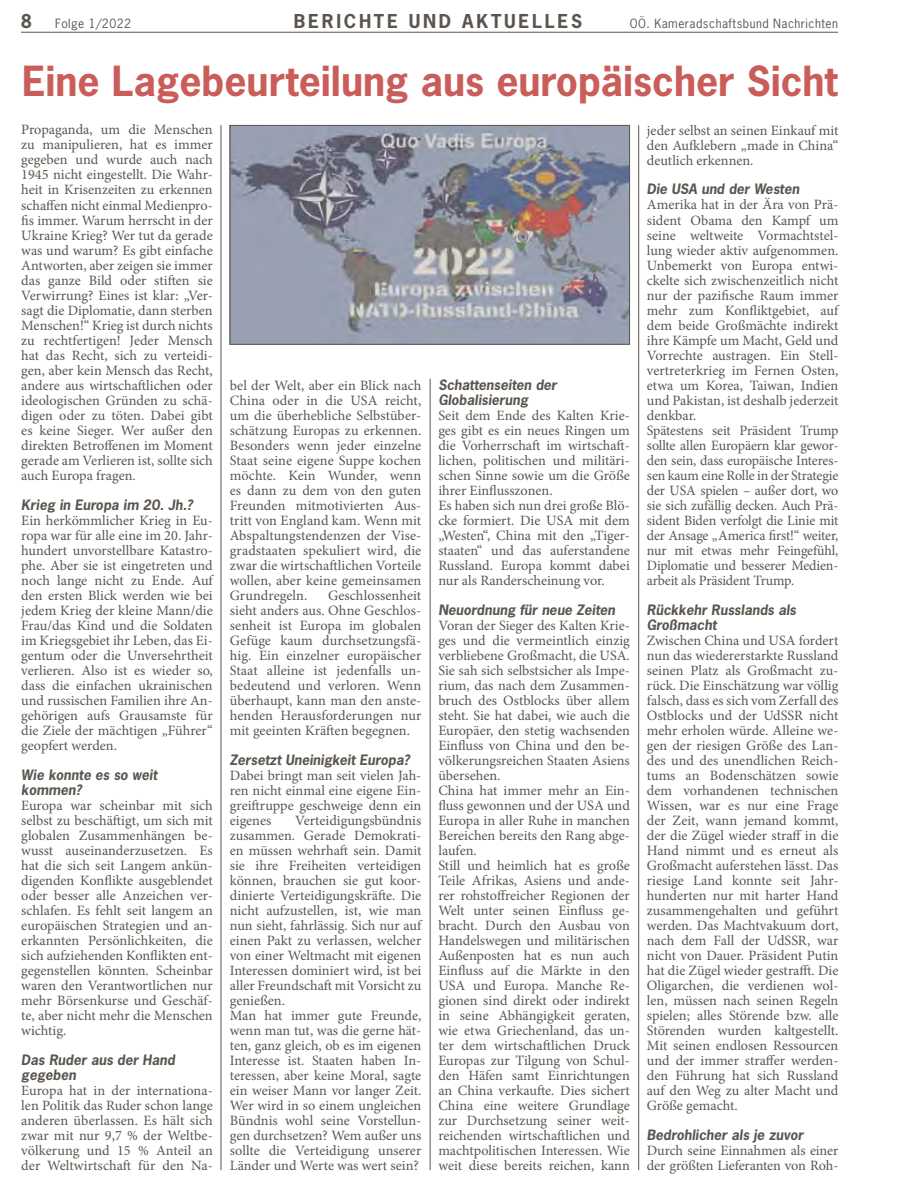
<style>
.page{position:relative;width:898px;height:1183px;background:#fff}
.page>*{position:absolute;margin:0;border:0;box-sizing:border-box;transform-origin:0 0}
.t1{font:700 39px "News Gothic";color:#ca5d59}
.t2{font:700 18px "News Gothic";letter-spacing:.15em;color:#5b554f}
.t3{font:14.25px/15px "Minion Pro";color:#5b554f;text-align:justify}
.t4{font:italic 700 13.5px/15px "News Gothic";color:#5b554f}
.t5{font:12px "News Gothic";letter-spacing:.04em;color:#5b554f}
</style>
<div class="page">
<hr style="left:21px;top:32px;width:816px;height:1px;background:#5b554f">
<img style="left:232px;top:127px;width:395px;height:215px">
<div style="left:230px;top:125px;width:399px;height:219px;border:1px solid #5b554f"></div>
<hr style="left:221px;top:125px;width:1px;height:1044px;background:#5b554f">
<hr style="left:638px;top:125px;width:1px;height:1044px;background:#5b554f">
<hr style="left:429px;top:378px;width:1px;height:791px;background:#5b554f">
<p class="t2" style="left:21px;top:9px;width:13px">8</p>
<p class="t5" style="left:55px;top:15px;width:78px">Folge 1/2022</p>
<p class="t2" style="left:294px;top:9px;width:289px">Berichte un d Aktuelles</p>
<p class="t5" style="left:629px;top:15px;width:210px">OÖ. Kameradschaftsbund Nachrichten</p>
<h1 class="t1" style="left:22px;top:56px;width:816px">Eine Lagebeurteilung aus europäischer Sicht</h1>
<p class="t3" style="left:21px;top:122px;width:193px">Propaganda, um die Menschen zu manipulieren, hat es immer gegeben und wurde auch nach 1945 nicht eingestellt. Die Wahr&shy;heit in Krisenzeiten zu erkennen schaffen nicht einmal Medienpro&shy;fis immer. Warum herrscht in der Ukraine Krieg? Wer tut da gerade was und warum? Es gibt einfache Antworten, aber zeigen sie immer das ganze Bild oder stiften sie Verwirrung? Eines ist klar: „Ver&shy;sagt die Diplomatie, dann sterben Menschen!“ Krieg ist durch nichts zu rechtfertigen! Jeder Mensch hat das Recht, sich zu verteidi&shy;gen, aber kein Mensch das Recht, andere aus wirtschaftlichen oder ideologischen Gründen zu schä&shy;digen oder zu töten. Dabei gibt es keine Sieger. Wer außer den direkten Betroffenen im Moment gerade am Verlieren ist, sollte sich auch Europa fragen.</p>
<p class="t4" style="left:21px;top:496px;width:173px">Krieg in Europa im 20. Jh.?</p>
<p class="t3" style="left:21px;top:512px;width:193px">Ein herkömmlicher Krieg in Eu&shy;ropa war für alle eine im 20. Jahr&shy;hundert unvorstellbare Katastro&shy;phe. Aber sie ist eingetreten und noch lange nicht zu Ende. Auf den ersten Blick werden wie bei jedem Krieg der kleine Mann/die Frau/das Kind und die Soldaten im Kriegsgebiet ihr Leben, das Ei&shy;gentum oder die Unversehrtheit verlieren. Also ist es wieder so, dass die einfachen ukrainischen und russischen Familien ihre An&shy;gehörigen aufs Grausamste für die Ziele der mächtigen „Führer“ geopfert werden.</p>
<p class="t4" style="left:21px;top:766px;width:137px">Wie konnte es so weit kommen?</p>
<p class="t3" style="left:21px;top:797px;width:193px">Europa war scheinbar mit sich selbst zu beschäftigt, um sich mit globalen Zusammenhängen be&shy;wusst auseinanderzusetzen. Es hat die sich seit Langem ankün&shy;digenden Konflikte ausgeblendet oder besser alle Anzeichen ver&shy;schlafen. Es fehlt seit langem an europäischen Strategien und an&shy;erkannten Persönlichkeiten, die sich aufziehenden Konflikten ent&shy;gegenstellen könnten. Scheinbar waren den Verantwortlichen nur mehr Börsenkurse und Geschäf&shy;te, aber nicht mehr die Menschen wichtig.</p>
<p class="t4" style="left:21px;top:1051px;width:155px">Das Ruder aus der Hand gegeben</p>
<p class="t3" style="left:21px;top:1082px;width:193px">Europa hat in der internationa&shy;len Politik das Ruder schon lange anderen überlassen. Es hält sich zwar mit nur 9,7 % der Weltbe&shy;völkerung und 15 % Anteil an der Weltwirtschaft für den Na-</p>
<p class="t3" style="left:646px;top:123px;width:193px">jeder selbst an seinen Einkauf mit den Aufklebern „made in China“ deutlich erkennen.</p>
<p class="t4" style="left:646px;top:181px;width:154px">Die USA und der Westen</p>
<p class="t3" style="left:646px;top:197px;width:193px;text-align:left">Amerika hat in der Ära von Prä&shy;sident Obama den Kampf um seine weltweite Vormachtstel&shy;lung wieder aktiv aufgenommen.<br>Unbemerkt von Europa entwi&shy;ckelte sich zwischenzeitlich nicht nur der pazifische Raum immer mehr zum Konfliktgebiet, auf dem beide Großmächte indirekt ihre Kämpfe um Macht, Geld und<br>Vorrechte austragen. Ein Stell&shy;vertreterkrieg im Fernen Osten, etwa um Korea, Taiwan, Indien und Pakistan, ist deshalb jederzeit denkbar.<br>Spätestens seit Präsident Trump sollte allen Europäern klar gewor&shy;den sein, dass europäische Interes&shy;sen kaum eine Rolle in der Strategie der USA spielen – außer dort, wo sie sich zufällig decken. Auch Prä&shy;sident Biden verfolgt die Linie mit der Ansage „America first!“ weiter, nur mit etwas mehr Feingefühl,<br>Diplomatie und besserer Medien&shy;arbeit als Präsident Trump.</p>
<p class="t4" style="left:646px;top:601px;width:151px">Rückkehr Russlands als<br>Großmacht</p>
<p class="t3" style="left:646px;top:632px;width:193px">Zwischen China und USA fordert nun das wiedererstarkte Russland seinen Platz als Großmacht zu&shy;rück. Die Einschätzung war völlig falsch, dass es sich vom Zerfall des Ostblocks und der UdSSR nicht mehr erholen würde. Alleine we&shy;gen der riesigen Größe des Lan&shy;des und des unendlichen Reich&shy;tums an Bodenschätzen sowie dem vorhandenen technischen Wissen, war es nur eine Frage der Zeit, wann jemand kommt, der die Zügel wieder straff in die Hand nimmt und es erneut als Großmacht auferstehen lässt. Das riesige Land konnte seit Jahr&shy;hunderten nur mit harter Hand zusammengehalten und geführt werden. Das Machtvakuum dort, nach dem Fall der UdSSR, war nicht von Dauer. Präsident Putin hat die Zügel wieder gestrafft. Die Oligarchen, die verdienen wol&shy;len, müssen nach seinen Regeln spielen; alles Störende bzw. alle Störenden wurden kaltgestellt.<br>Mit seinen endlosen Ressourcen und der immer straffer werden&shy;den Führung hat sich Russland auf den Weg zu alter Macht und Größe gemacht.</p>
<p class="t4" style="left:646px;top:1126px;width:158px">Bedrohlicher als je zuvor</p>
<p class="t3" style="left:646px;top:1142px;width:193px">Durch seine Einnahmen als einer der größten Lieferanten von Roh-</p>
<p class="t4" style="left:438px;top:376px;width:120px">Schattenseiten der<br>Globalisierung</p>
<p class="t3" style="left:438px;top:407px;width:193px;text-align:left">Seit dem Ende des Kalten Krie&shy;ges gibt es ein neues Ringen um die Vorherrschaft im wirtschaft&shy;lichen, politischen und militäri&shy;schen Sinne sowie um die Größe ihrer Einflusszonen.<br>Es haben sich nun drei große Blö&shy;cke formiert. Die USA mit dem „Westen“, China mit den „Tiger&shy;staaten“ und das auferstandene<br>Russland. Europa kommt dabei nur als Randerscheinung vor.</p>
<p class="t4" style="left:438px;top:601px;width:178px">Neuordnung für neue Zeiten</p>
<p class="t3" style="left:438px;top:617px;width:193px;text-align:left">Voran der Sieger des Kalten Krie&shy;ges und die vermeintlich einzig verbliebene Großmacht, die USA.<br>Sie sah sich selbstsicher als Impe&shy;rium, das nach dem Zusammen&shy;bruch des Ostblocks über allem steht. Sie hat dabei, wie auch die<br>Europäer, den stetig wachsenden<br>Einfluss von China und den be&shy;völkerungsreichen Staaten Asiens übersehen.<br>China hat immer mehr an Ein&shy;fluss gewonnen und der USA und<br>Europa in aller Ruhe in manchen<br>Bereichen bereits den Rang abge&shy;laufen.<br>Still und heimlich hat es große<br>Teile Afrikas, Asiens und ande&shy;rer rohstoffreicher Regionen der<br>Welt unter seinen Einfluss ge&shy;bracht. Durch den Ausbau von<br>Handelswegen und militärischen<br>Außenposten hat es nun auch<br>Einfluss auf die Märkte in den<br>USA und Europa. Manche Re&shy;gionen sind direkt oder indirekt in seine Abhängigkeit geraten, wie etwa Griechenland, das un&shy;ter dem wirtschaftlichen Druck<br>Europas zur Tilgung von Schul&shy;den Häfen samt Einrichtungen an China verkaufte. Dies sichert<br>China eine weitere Grundlage zur Durchsetzung seiner weit&shy;reichenden wirtschaftlichen und machtpolitischen Interessen. Wie weit diese bereits reichen, kann</p>
<p class="t3" style="left:230px;top:377px;width:193px">bel der Welt, aber ein Blick nach China oder in die USA reicht, um die überhebliche Selbstüber&shy;schätzung Europas zu erkennen.<br>Besonders wenn jeder einzelne Staat seine eigene Suppe kochen möchte. Kein Wunder, wenn es dann zu dem von den guten Freunden mitmotivierten Aus&shy;tritt von England kam. Wenn mit Abspaltungstendenzen der Vise&shy;gradstaaten spekuliert wird, die zwar die wirtschaftlichen Vorteile wollen, aber keine gemeinsamen Grundregeln.</p>
<p class="t3" style="left:230px;top:587px;width:193px;text-indent:98px">Geschlossenheit sieht anders aus. Ohne Geschlos&shy;senheit ist Europa im globalen Gefüge kaum durchsetzungsfä&shy;hig. Ein einzelner europäischer Staat alleine ist jedenfalls un&shy;bedeutend und verloren. Wenn überhaupt, kann man den anste&shy;henden Herausforderungen nur mit geeinten Kräften begegnen.</p>
<p class="t4" style="left:230px;top:751px;width:181px">Zersetzt Uneinigkeit Europa?</p>
<p class="t3" style="left:230px;top:767px;width:193px">Dabei bringt man seit vielen Jah&shy;ren nicht einmal eine eigene Ein&shy;greiftruppe geschweige denn ein eigenes</p>
<p class="t3" style="left:230px;top:812px;width:193px;text-align:left;text-indent:65px">Verteidigungsbündnis zusammen. Gerade Demokrati&shy;en müssen wehrhaft sein. Damit sie ihre Freiheiten verteidigen können, brauchen sie gut koor&shy;dinierte Verteidigungskräfte. Die nicht aufzustellen, ist, wie man nun sieht, fahrlässig. Sich nur auf einen Pakt zu verlassen, welcher von einer Weltmacht mit eigenen<br>Interessen dominiert wird, ist bei aller Freundschaft mit Vorsicht zu genießen.<br>Man hat immer gute Freunde, wenn man tut, was die gerne hät&shy;ten, ganz gleich, ob es im eigenen<br>Interesse ist. Staaten haben In&shy;teressen, aber keine Moral, sagte ein weiser Mann vor langer Zeit.<br>Wer wird in so einem ungleichen<br>Bündnis wohl seine Vorstellun&shy;gen durchsetzen? Wem außer uns sollte die Verteidigung unserer<br>Länder und Werte was wert sein?</p>
</div>
